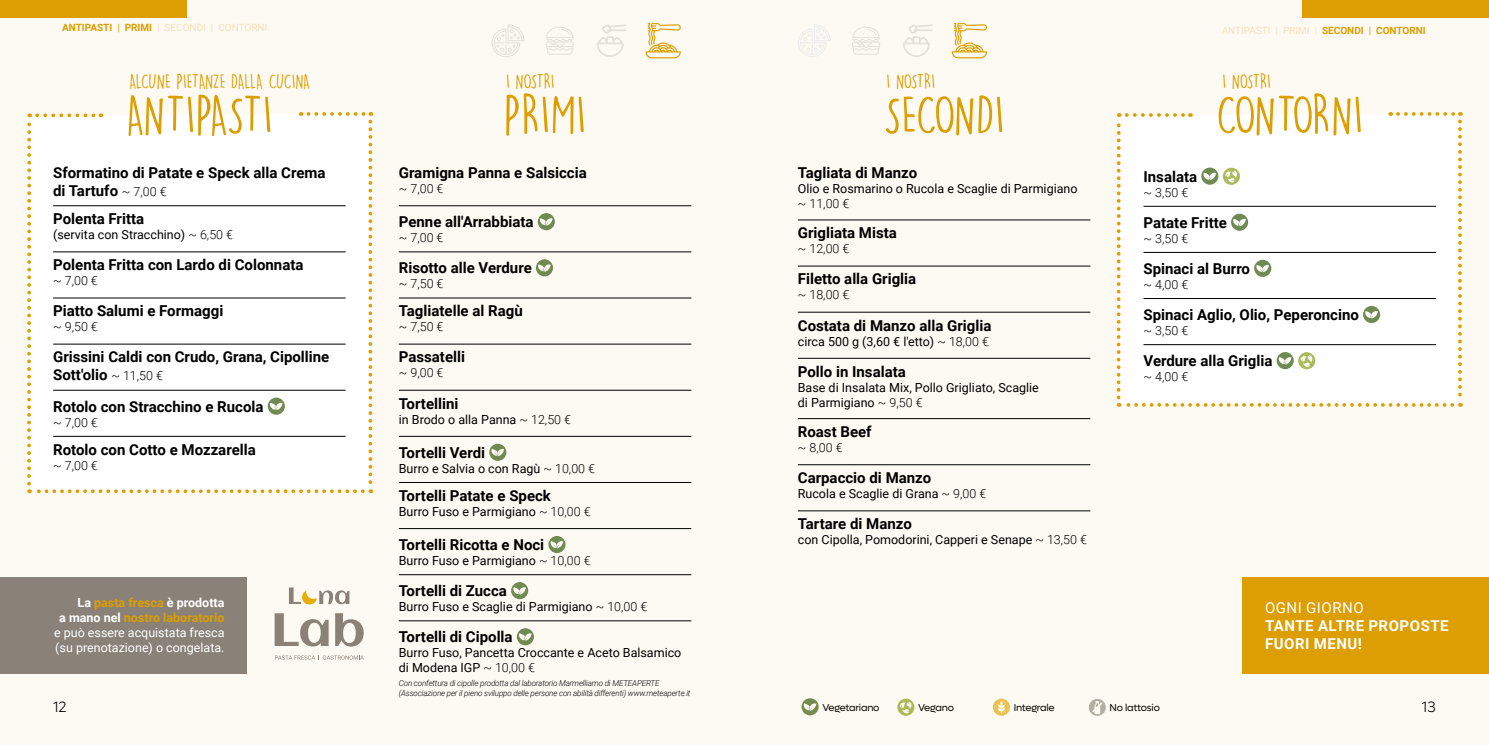
<style>
.page{position:relative;width:1489px;height:745px;background:#fff}
.page>*{position:absolute;margin:0;border:0;box-sizing:border-box;transform-origin:0 0}
.t1{font:50px "DK Lemon Yellow Sun";color:#dc9e00}
.t2{font:50px "DK Lemon Yellow Sun";letter-spacing:-.02em;color:#dc9e00}
.t3{font:50px "DK Lemon Yellow Sun";letter-spacing:-.045em;color:#dc9e00}
.t4{font:18.75px "DK Lemon Yellow Sun";letter-spacing:-.03em;color:#dc9e00}
.t5{font:700 15px/18px "Roboto";color:#000}
.t6{font:700 15px/18px "Roboto";letter-spacing:.035em;color:#fff}
.t7{font:15px "Roboto";letter-spacing:.035em;color:#fff}
.t8{font:300 15px "Lufga";color:#000}
.t9{font:12.5px/15px "Roboto";color:#000}
.t10{font:300 12.5px "Roboto";color:#000}
.t11{font:12.5px/15px "Roboto";color:#fff;text-align:right}
.t12{font:10px "Roboto";color:#f5e1be}
.t13{font:10px "Lufga";letter-spacing:-.02em;color:#000}
.t14{font:italic 300 8.12px/9.8px "Roboto";letter-spacing:-.02em;color:#000}
.s1{font-weight:700;color:#dc9e00}
.s2{color:#dc9e00}
.s3{font-weight:300;font-size:12.5px}
.s4{font-weight:300}
.s5{font-weight:700}
</style>
<div class="page">
<div style="left:0;top:0;width:1488px;height:744px;background:#fdfaf3"></div>
<div style="left:0;top:576px;width:247px;height:96px;background:#8a8279"></div>
<div style="left:1242px;top:576px;width:246px;height:96px;background:#dc9e00"></div>
<hr style="left:797px;top:219px;width:293px;height:1px;background:#000">
<hr style="left:797px;top:266px;width:293px;height:1px;background:#000">
<hr style="left:797px;top:418px;width:293px;height:1px;background:#000">
<hr style="left:797px;top:464px;width:293px;height:1px;background:#000">
<hr style="left:797px;top:312px;width:293px;height:1px;background:#000">
<hr style="left:797px;top:358px;width:293px;height:1px;background:#000">
<hr style="left:797px;top:510px;width:293px;height:1px;background:#000">
<div style="left:0;top:0;width:186px;height:18px;background:#dc9e00"></div>
<div style="left:1302px;top:0;width:186px;height:18px;background:#dc9e00"></div>
<svg style="left:492px;top:24px;width:32px;height:33px"></svg>
<svg style="left:545px;top:27px;width:29px;height:28px"></svg>
<svg style="left:596px;top:24px;width:30px;height:33px"></svg>
<svg style="left:645px;top:23px;width:35px;height:35px"></svg>
<svg style="left:798px;top:24px;width:32px;height:33px"></svg>
<svg style="left:852px;top:27px;width:28px;height:28px"></svg>
<svg style="left:903px;top:24px;width:29px;height:33px"></svg>
<svg style="left:951px;top:23px;width:36px;height:35px"></svg>
<div style="left:1116px;top:112px;width:345px;height:294px;background:#fff"></div>
<svg style="left:274px;top:613px;width:54px;height:33px"></svg>
<svg style="left:335px;top:613px;width:29px;height:33px"></svg>
<svg style="left:289px;top:587px;width:60px;height:18px"></svg>
<svg style="left:275px;top:655px;width:89px;height:5px"></svg>
<hr style="left:399px;top:205px;width:292px;height:1px;background:#000">
<hr style="left:399px;top:251px;width:292px;height:1px;background:#000">
<hr style="left:399px;top:297px;width:292px;height:1px;background:#000">
<hr style="left:399px;top:343px;width:292px;height:1px;background:#000">
<hr style="left:399px;top:390px;width:292px;height:1px;background:#000">
<hr style="left:399px;top:436px;width:292px;height:1px;background:#000">
<hr style="left:399px;top:482px;width:292px;height:1px;background:#000">
<hr style="left:399px;top:528px;width:292px;height:1px;background:#000">
<hr style="left:399px;top:574px;width:292px;height:1px;background:#000">
<hr style="left:399px;top:620px;width:292px;height:1px;background:#000">
<svg style="left:537px;top:213px;width:18px;height:17px"></svg>
<svg style="left:536px;top:259px;width:17px;height:17px"></svg>
<div style="left:27px;top:112px;width:345px;height:381px;background:#fff"></div>
<svg style="left:489px;top:443px;width:17px;height:17px"></svg>
<svg style="left:548px;top:536px;width:17px;height:16px"></svg>
<svg style="left:511px;top:582px;width:17px;height:17px"></svg>
<svg style="left:517px;top:628px;width:17px;height:17px"></svg>
<p class="t12" style="left:62px;top:20px;width:207px"><span class="s1">ANTIPASTI</span> <span class="s2">|</span> <span class="s1">PRIMI</span> | SECONDI | CONTORNI</p>
<p class="t12" style="left:1221px;top:24px;width:206px">ANTIPASTI | PRIMI | <span class="s1">SECONDI</span> <span class="s2">|</span> <span class="s1">CONTORNI</span></p>
<p class="t4" style="left:130px;top:70px;width:182px">ALCUNE PIETANZE DALLA CUCINA</p>
<p class="t4" style="left:506px;top:70px;width:50px">I NOSTRI</p>
<p class="t4" style="left:886px;top:70px;width:50px">I NOSTRI</p>
<p class="t4" style="left:1222px;top:70px;width:50px">I NOSTRI</p>
<h1 class="t2" style="left:126px;top:83px;width:148px">ANTIPASTI</h1>
<h1 class="t1" style="left:504px;top:83px;width:84px">PRIMI</h1>
<p class="t5" style="left:53px;top:163px;width:274px">Sformatino di Patate e Speck alla Crema di Tartufo <span class="s3">~ 7,00 €</span></p>
<p class="t5" style="left:399px;top:163px;width:189px">Gramigna Panna e Salsiccia</p>
<h1 class="t1" style="left:883px;top:83px;width:123px">SECONDI</h1>
<h1 class="t3" style="left:1215px;top:83px;width:149px">CONTORNI</h1>
<p class="t5" style="left:797px;top:163px;width:121px">Tagliata di Manzo</p>
<p class="t9" style="left:797px;top:180px;width:281px">Olio e Rosmarino o Rucola e Scaglie di Parmigiano</p>
<p class="t10" style="left:797px;top:195px;width:53px">~ 11,00 €</p>
<p class="t5" style="left:797px;top:223px;width:101px">Grigliata Mista</p>
<p class="t10" style="left:797px;top:240px;width:53px">~ 12,00 €</p>
<p class="t5" style="left:797px;top:269px;width:120px">Filetto alla Griglia</p>
<p class="t10" style="left:797px;top:286px;width:53px">~ 18,00 €</p>
<p class="t5" style="left:797px;top:315px;width:195px">Costata di Manzo alla Griglia</p>
<p class="t9" style="left:797px;top:333px;width:193px">circa 500 g (3,60 € l'etto) <span class="s4">~ 18,00 €</span></p>
<p class="t5" style="left:797px;top:361px;width:109px">Pollo in Insalata</p>
<p class="t9" style="left:797px;top:379px;width:242px">Base di Insalata Mix, Pollo Grigliato, Scaglie di Parmigiano <span class="s4">~ 9,50 €</span></p>
<p class="t5" style="left:797px;top:422px;width:75px">Roast Beef</p>
<p class="t10" style="left:797px;top:438px;width:46px">~ 8,00 €</p>
<p class="t5" style="left:797px;top:468px;width:135px">Carpaccio di Manzo</p>
<p class="t9" style="left:797px;top:485px;width:190px">Rucola e Scaglie di Grana <span class="s4">~ 9,00 €</span></p>
<p class="t5" style="left:797px;top:514px;width:115px">Tartare di Manzo</p>
<p class="t9" style="left:797px;top:531px;width:291px">con Cipolla, Pomodorini, Capperi e Senape <span class="s4">~ 13,50 €</span></p>
<p class="t5" style="left:1143px;top:166px;width:55px">Insalata</p>
<p class="t10" style="left:1143px;top:183px;width:46px">~ 3,50 €</p>
<p class="t5" style="left:1143px;top:212px;width:85px">Patate Fritte</p>
<p class="t10" style="left:1143px;top:229px;width:46px">~ 3,50 €</p>
<p class="t5" style="left:1143px;top:259px;width:108px">Spinaci al Burro</p>
<p class="t10" style="left:1143px;top:275px;width:46px">~ 4,00 €</p>
<p class="t5" style="left:1143px;top:305px;width:217px">Spinaci Aglio, Olio, Peperoncino</p>
<p class="t10" style="left:1143px;top:321px;width:46px">~ 3,50 €</p>
<p class="t5" style="left:1143px;top:351px;width:130px">Verdure alla Griglia</p>
<p class="t10" style="left:1143px;top:367px;width:46px">~ 4,00 €</p>
<p class="t10" style="left:399px;top:180px;width:46px">~ 7,00 €</p>
<p class="t5" style="left:53px;top:209px;width:93px">Polenta Fritta</p>
<p class="t9" style="left:53px;top:226px;width:181px">(servita con Stracchino) <span class="s4">~ 6,50 €</span></p>
<p class="t5" style="left:399px;top:212px;width:136px">Penne all'Arrabbiata</p>
<p class="t10" style="left:399px;top:229px;width:46px">~ 7,00 €</p>
<p class="t5" style="left:53px;top:255px;width:252px">Polenta Fritta con Lardo di Colonnata</p>
<p class="t10" style="left:53px;top:272px;width:46px">~ 7,00 €</p>
<p class="t5" style="left:399px;top:258px;width:134px">Risotto alle Verdure</p>
<p class="t10" style="left:399px;top:275px;width:46px">~ 7,50 €</p>
<p class="t5" style="left:53px;top:301px;width:172px">Piatto Salumi e Formaggi</p>
<p class="t10" style="left:53px;top:318px;width:46px">~ 9,50 €</p>
<p class="t5" style="left:399px;top:301px;width:125px">Tagliatelle al Ragù</p>
<p class="t10" style="left:399px;top:318px;width:46px">~ 7,50 €</p>
<p class="t5" style="left:53px;top:347px;width:278px">Grissini Caldi con Crudo, Grana, Cipolline<br>Sott'olio <span class="s3">~ 11,50 €</span></p>
<p class="t5" style="left:399px;top:347px;width:68px">Passatelli</p>
<p class="t10" style="left:399px;top:364px;width:46px">~ 9,00 €</p>
<p class="t5" style="left:399px;top:393px;width:61px">Tortellini</p>
<p class="t9" style="left:399px;top:411px;width:174px">in Brodo o alla Panna <span class="s4">~ 12,50 €</span></p>
<p class="t5" style="left:53px;top:396px;width:212px">Rotolo con Stracchino e Rucola</p>
<p class="t10" style="left:53px;top:413px;width:46px">~ 7,00 €</p>
<p class="t5" style="left:53px;top:439px;width:204px">Rotolo con Cotto e Mozzarella</p>
<p class="t10" style="left:53px;top:456px;width:46px">~ 7,00 €</p>
<p class="t5" style="left:399px;top:442px;width:88px">Tortelli Verdi</p>
<p class="t9" style="left:399px;top:460px;width:198px">Burro e Salvia o con Ragù <span class="s4">~ 10,00 €</span></p>
<p class="t5" style="left:399px;top:485px;width:154px">Tortelli Patate e Speck</p>
<p class="t9" style="left:399px;top:503px;width:193px">Burro Fuso e Parmigiano <span class="s4">~ 10,00 €</span></p>
<p class="t5" style="left:399px;top:534px;width:147px">Tortelli Ricotta e Noci</p>
<p class="t9" style="left:399px;top:552px;width:193px">Burro Fuso e Parmigiano <span class="s4">~ 10,00 €</span></p>
<p class="t5" style="left:399px;top:580px;width:110px">Tortelli di Zucca</p>
<p class="t9" style="left:399px;top:598px;width:250px">Burro Fuso e Scaglie di Parmigiano <span class="s4">~ 10,00 €</span></p>
<p class="t5" style="left:399px;top:626px;width:115px">Tortelli di Cipolla</p>
<p class="t9" style="left:399px;top:644px;width:284px">Burro Fuso, Pancetta Croccante e Aceto Balsamico di Modena IGP <span class="s4">~ 10,00 €</span></p>
<p class="t14" style="left:399px;top:677px;width:293px">Con confettura di cipolle prodotta dal laboratorio Marmelliamo di METEAPERTE (Associazione per il pieno sviluppo delle persone con abilità differenti) www.meteaperte.it</p>
<p class="t11" style="left:54px;top:594px;width:172px"><span class="s5">La</span> <span class="s1">pasta fresca</span> <span class="s5">è prodotta<br>a mano nel</span> <span class="s1">nostro laboratorio </span>e può essere acquistata fresca (su prenotazione) o congelata.</p>
<p class="t7" style="left:1264px;top:596px;width:100px">OGNI GIORNO</p>
<p class="t6" style="left:1264px;top:615px;width:185px">TANTE ALTRE PROPOSTE<br>FUORI MENU!</p>
<p class="t8" style="left:53px;top:698px;width:15px">12</p>
<p class="t13" style="left:822px;top:701px;width:59px">Vegetariano</p>
<p class="t13" style="left:918px;top:701px;width:37px">Vegano</p>
<p class="t13" style="left:1013px;top:701px;width:42px">Integrale</p>
<p class="t13" style="left:1109px;top:701px;width:52px">No lattosio</p>
<p class="t8" style="left:1421px;top:698px;width:16px">13</p>
</div>
